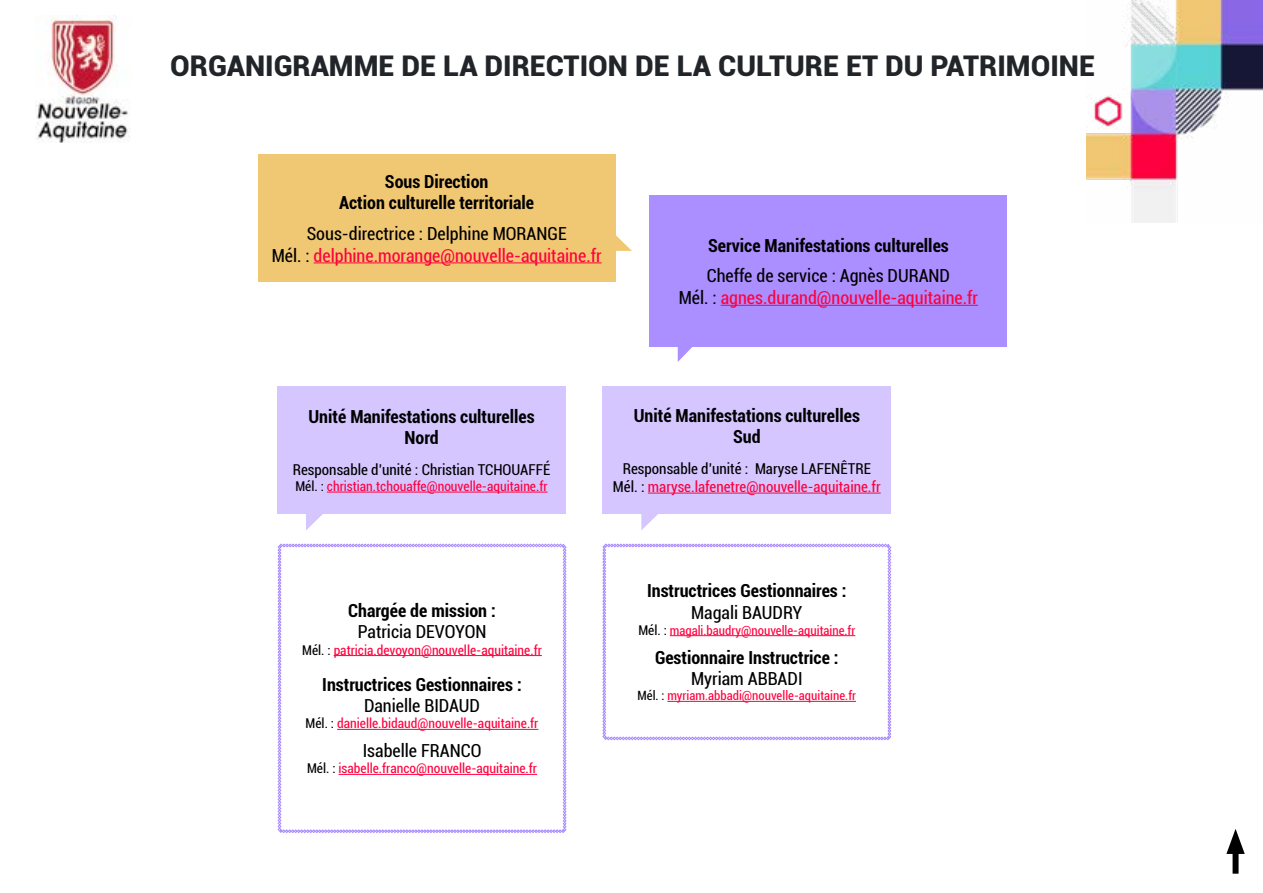
<style>
.page{position:relative;width:1263px;height:893px;background:#fff}
.page>*{position:absolute;margin:0;border:0;box-sizing:border-box;transform-origin:0 0}
.t1{font:900 28.5px "Roboto";color:#212529}
.t2{font:700 condensed 18px/21.6px "Roboto";color:#000;text-align:center}
.t3{font:condensed 18px/21.6px "Roboto";color:#ff003e;text-align:center}
.t4{font:condensed 18px "Roboto";color:#000}
.t5{font:condensed 15px/18px "Roboto";color:#000;text-align:center}
.t6{font:condensed 13.5px "Roboto";color:#ff003e}
.t7{font:condensed 12.75px "Roboto";color:#ff003e}
.s1{color:#000}
.s2{color:#ff003e}
.s3{font-size:13.5px;color:#000}
</style>
<div class="page">
<img style="left:1086px;top:0;width:177px;height:223px">
<img style="left:36px;top:16px;width:94px;height:126px">
<div style="left:1232px;top:843px;width:6px;height:28px;background:#000"></div>
<svg style="left:1226px;top:829px;width:19px;height:25px"></svg>
<div style="left:258px;top:154px;width:357px;height:128px;background:#f0c773"></div>
<hr style="left:314px;top:262px;width:288px;height:1px;background:#ff003e">
<svg style="left:615px;top:233px;width:17px;height:18px"></svg>
<div style="left:650px;top:196px;width:357px;height:151px;background:#ab8eff"></div>
<hr style="left:721px;top:305px;width:257px;height:1px;background:#ff003e">
<svg style="left:678px;top:347px;width:14px;height:15px"></svg>
<svg style="left:603px;top:544px;width:288px;height:196px"></svg>
<div style="left:603px;top:386px;width:288px;height:128px;background:#d5c6ff"></div>
<hr style="left:648px;top:493px;width:233px;height:1px;background:#ff003e">
<svg style="left:641px;top:514px;width:17px;height:16px"></svg>
<div style="left:277px;top:386px;width:289px;height:128px;background:#d5c6ff"></div>
<hr style="left:327px;top:492px;width:221px;height:1px;background:#ff003e">
<svg style="left:306px;top:514px;width:17px;height:16px"></svg>
<svg style="left:278px;top:544px;width:288px;height:289px"></svg>
<h1 class="t1" style="left:170px;top:45px;width:926px">ORGANIGRAMME DE LA DIRECTION DE LA CULTURE ET DU PATRIMOINE</h1>
<p class="t2" style="left:339px;top:170px;width:197px">Sous Direction<br>Action culturelle territoriale</p>
<p class="t3" style="left:272px;top:222px;width:331px"><span class="s1">Sous-directrice : Delphine MORANGE<br>Mél. :</span> delphine.morange@nouvelle-aquitaine.fr</p>
<p class="t2" style="left:708px;top:234px;width:242px">Service Manifestations culturelles</p>
<p class="t3" style="left:679px;top:265px;width:301px"><span class="s1">Cheffe de service : Agnès DURAND<br>Mél. :</span> agnes.durand@nouvelle-aquitaine.fr</p>
<p class="t2" style="left:308px;top:405px;width:228px">Unité Manifestations culturelles<br>Nord</p>
<p class="t5" style="left:293px;top:460px;width:259px">Responsable d’unité : Christian TCHOUAFFÉ</p>
<p class="t6" style="left:295px;top:477px;width:254px"><span class="s1">Mél. :</span> christian.tchouaffe@nouvelle-aquitaine.fr</p>
<p class="t2" style="left:348px;top:599px;width:149px">Chargée de mission :</p>
<p class="t4" style="left:358px;top:619px;width:130px">Patricia DEVOYON</p>
<p class="t6" style="left:302px;top:640px;width:241px"><span class="s1">Mél. :</span> patricia.devoyon@nouvelle-aquitaine.fr</p>
<p class="t2" style="left:322px;top:673px;width:201px">Instructrices Gestionnaires :</p>
<p class="t4" style="left:364px;top:693px;width:118px">Danielle BIDAUD</p>
<p class="t6" style="left:306px;top:714px;width:234px"><span class="s1">Mél. :</span> danielle.bidaud@nouvelle-aquitaine.fr</p>
<p class="t4" style="left:363px;top:738px;width:120px">Isabelle FRANCO</p>
<p class="t6" style="left:307px;top:759px;width:231px"><span class="s1">Mél. :</span> isabelle.franco@nouvelle-aquitaine.fr</p>
<p class="t2" style="left:634px;top:404px;width:228px">Unité Manifestations culturelles<br>Sud</p>
<p class="t5" style="left:613px;top:459px;width:269px">Responsable d’unité : Maryse LAFENÊTRE<br>Mél. : <span class="s2">maryse.lafenetre@nouvelle-aquitaine.fr</span></p>
<p class="t2" style="left:647px;top:579px;width:201px">Instructrices Gestionnaires :</p>
<p class="t4" style="left:691px;top:600px;width:113px">Magali BAUDRY</p>
<p class="t7" style="left:638px;top:621px;width:218px"><span class="s3">Mél. :</span> magali.baudry@nouvelle-aquitaine.fr</p>
<p class="t2" style="left:655px;top:646px;width:185px">Gestionnaire Instructrice :</p>
<p class="t4" style="left:691px;top:666px;width:113px">Myriam ABBADI</p>
<p class="t7" style="left:638px;top:687px;width:220px"><span class="s1">Mél. :</span> myriam.abbadi@nouvelle-aquitaine.fr</p>
</div>
